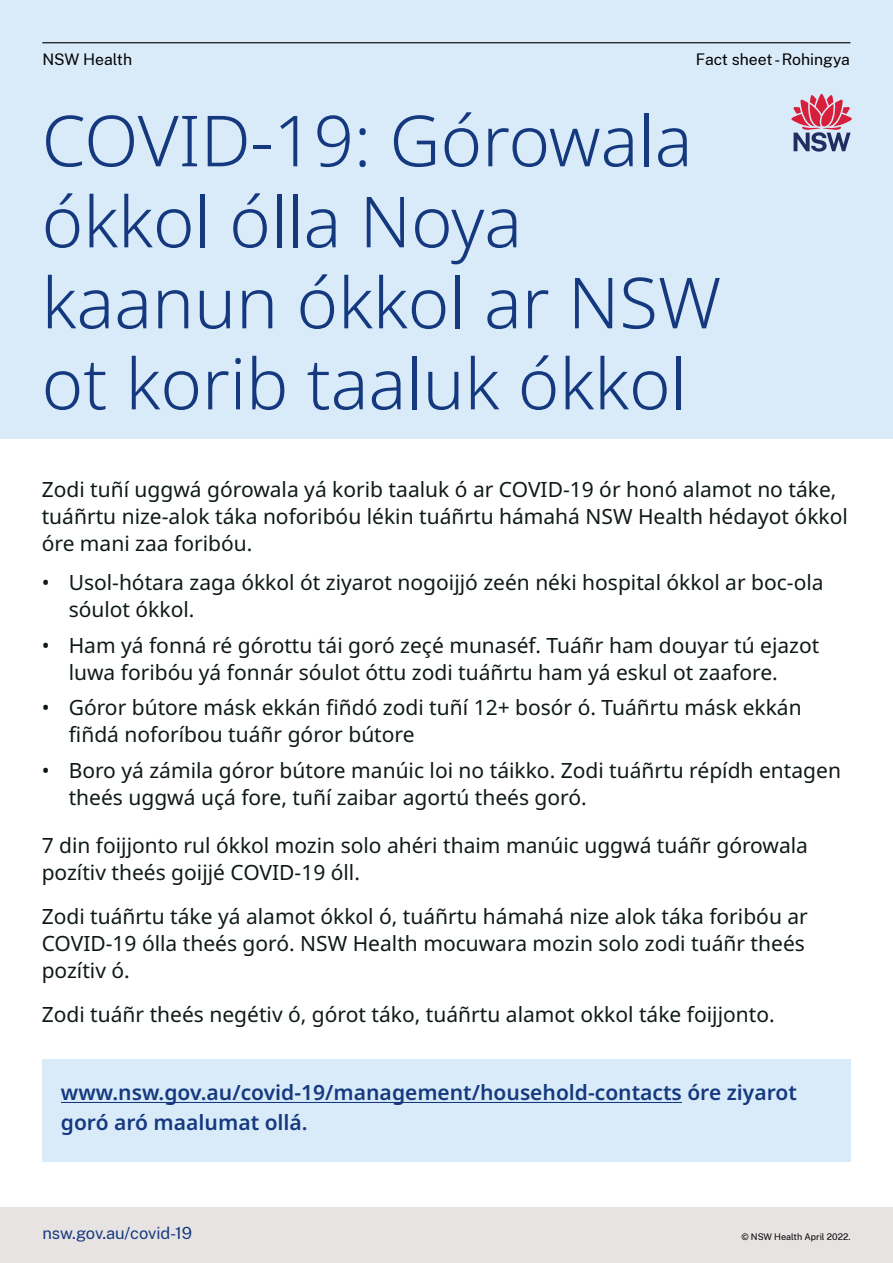
<style>
.page{position:relative;width:893px;height:1263px;background:#fff}
.page>*{position:absolute;margin:0;border:0;box-sizing:border-box;transform-origin:0 0}
.Head{font:300 70.5px/81px "Noto Sans";color:#15397f}
.Body{font:21px/27px "Noto Sans";color:#0f1a18}
.Web{font:600 21px/30px "Noto Sans";color:#15397f}
.t1{font:16.5px "Public Sans";letter-spacing:-.005em;color:#15397f}
.t2{font:15.75px "Public Sans";color:#000}
.t3{font:9px "Public Sans";color:#000}
</style>
<div class="page">
<div style="left:0;top:0;width:893px;height:439px;background:#d9ebf9"></div>
<hr style="left:42px;top:42px;width:808px;height:1px;background:#000">
<svg style="left:791px;top:94px;width:61px;height:58px"></svg>
<div style="left:0;top:1208px;width:893px;height:55px;background:#e7e3e2"></div>
<div style="left:42px;top:1059px;width:808px;height:102px;background:#d9ebf9"></div>
<hr style="left:61px;top:1102px;width:621px;height:1px;background:#15397f">
<p class="t2" style="left:42px;top:48px;width:91px">NSW Health</p>
<p class="t2" style="left:696px;top:48px;width:156px">Fact sheet - Rohingya</p>
<p class="Head" style="left:42px;top:102px;width:681px">COVID-19: Górowala ókkol ólla Noya kaanun ókkol ar NSW ot korib taaluk ókkol</p>
<p class="Body" style="left:42px;top:476px;width:808px">Zodi tuñí uggwá górowala yá korib taaluk ó ar COVID-19 ór honó alamot no táke, tuáñrtu nize-alok táka noforibóu lékin tuáñrtu hámahá NSW Health hédayot ókkol óre mani zaa foribóu.</p>
<p class="Body" style="left:69px;top:570px;width:756px;text-indent:-27px">• Usol-hótara zaga ókkol ót ziyarot nogoijjó zeén néki hospital ókkol ar boc-ola sóulot ókkol.</p>
<p class="Body" style="left:69px;top:632px;width:752px;text-indent:-27px">• Ham yá fonná ré górottu tái goró zeçé munaséf. Tuáñr ham douyar tú ejazot luwa foribóu yá fonnár sóulot óttu zodi tuáñrtu ham yá eskul ot zaafore.</p>
<p class="Body" style="left:69px;top:695px;width:734px;text-indent:-27px">• Góror bútore másk ekkán fiñdó zodi tuñí 12+ bosór ó. Tuáñrtu másk ekkán fiñdá noforíbou tuáñr góror bútore</p>
<p class="Body" style="left:69px;top:757px;width:774px;text-indent:-27px">• Boro yá zámila góror bútore manúic loi no táikko. Zodi tuáñrtu répídh entagen theés uggwá uçá fore, tuñí zaibar agortú theés goró.</p>
<p class="Body" style="left:42px;top:832px;width:768px">7 din foijjonto rul ókkol mozin solo ahéri thaim manúic uggwá tuáñr górowala pozítiv theés goijjé COVID-19 óll.</p>
<p class="Body" style="left:42px;top:903px;width:768px">Zodi tuáñrtu táke yá alamot ókkol ó, tuáñrtu hámahá nize alok táka foribóu ar<br>COVID-19 ólla theés goró. NSW Health mocuwara mozin solo zodi tuáñr theés pozítiv ó.</p>
<p class="Body" style="left:42px;top:1001px;width:734px">Zodi tuáñr theés negétiv ó, górot táko, tuáñrtu alamot okkol táke foijjonto.</p>
<p class="Web" style="left:61px;top:1078px;width:737px">www.nsw.gov.au/covid-19/management/household-contacts óre ziyarot goró aró maalumat ollá.</p>
<p class="t1" style="left:43px;top:1221px;width:151px">nsw.gov.au/covid-19</p>
<p class="t3" style="left:741px;top:1230px;width:111px">© NSW Health April 2022.</p>
</div>
